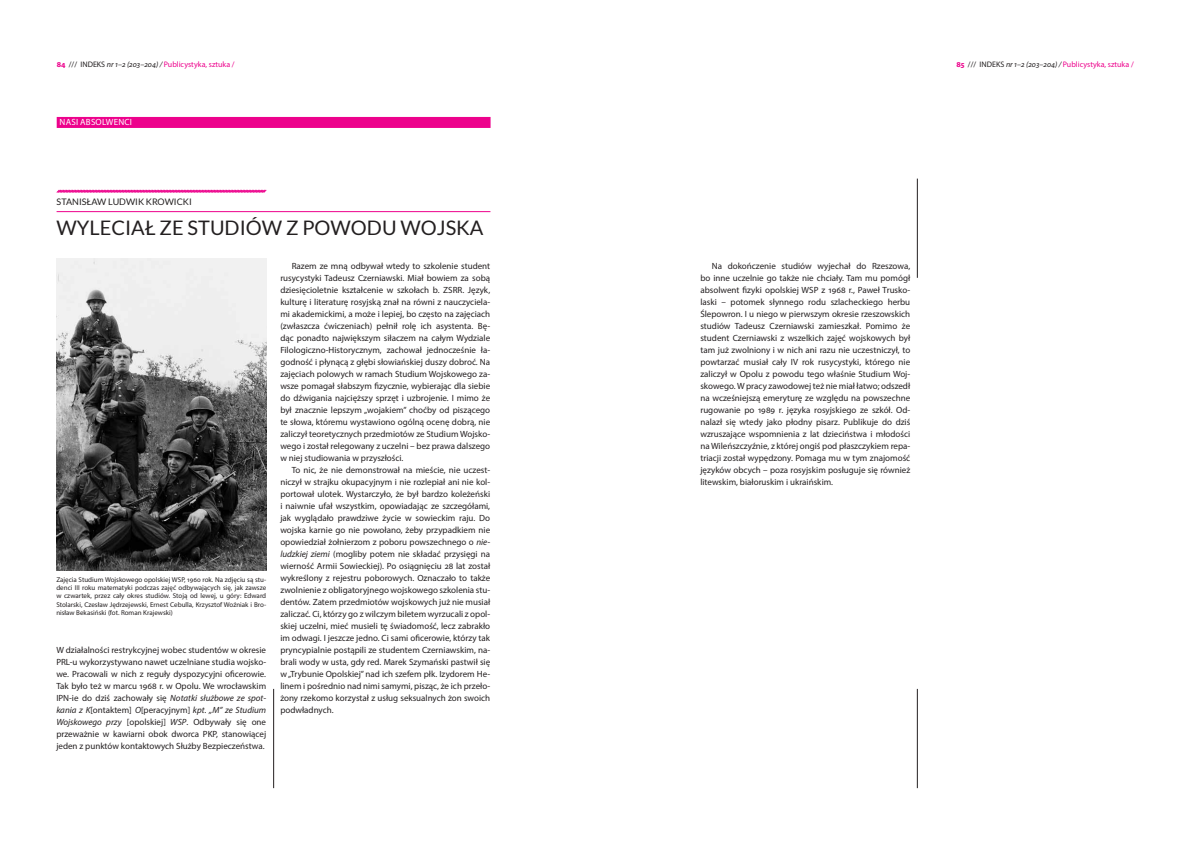
<style>
.page{position:relative;width:1191px;height:842px;background:#fff}
.page>*{position:absolute;margin:0;border:0;box-sizing:border-box;transform-origin:0 0}
.t1{font:20px "Lato";color:#231f20}
.t2{font:9px/12px "Myriad Pro";color:#231f20;text-align:justify}
.t3{font:9px "Lato";color:#231f20}
.t4{font:9px "Myriad Pro";letter-spacing:.02em;color:#fff}
.t5{font:8px "Myriad Pro";color:#ed028c}
.t6{font:7px/8.4px "Myriad Pro";color:#231f20;text-align:justify}
.s1{font-weight:700}
.s2{color:#231f20}
.s3{font-style:italic;color:#231f20}
.s4{font-style:italic}
</style>
<div class="page">
<hr style="left:917px;top:689px;width:1px;height:99px;background:#231f20">
<hr style="left:273px;top:689px;width:1px;height:99px;background:#231f20">
<hr style="left:917px;top:179px;width:1px;height:99px;background:#231f20">
<svg style="left:56px;top:189px;width:211px;height:4px"></svg>
<hr style="left:57px;top:211px;width:433px;height:1px;background:#ed028c">
<img style="left:57px;top:258px;width:209px;height:312px">
<div style="left:57px;top:117px;width:433px;height:11px;background:#ed028c"></div>
<p class="t5" style="left:57px;top:59px;width:179px"><span class="s1">84</span> <span class="s2">/// INDEKS</span> <span class="s3">nr 1–2 (203–204) /</span> Publicystyka, sztuka /</p>
<p class="t5" style="left:956px;top:59px;width:179px"><span class="s1">85</span> <span class="s2">/// INDEKS</span> <span class="s3">nr 1–2 (203–204) /</span> Publicystyka, sztuka /</p>
<p class="t4" style="left:60px;top:117px;width:74px">NASI ABSOLWENCI</p>
<p class="t3" style="left:57px;top:196px;width:137px">STANISŁAW LUDWIK KROWICKI</p>
<h1 class="t1" style="left:57px;top:216px;width:428px">WYLECIAŁ ZE STUDIÓW Z POWODU WOJSKA</h1>
<p class="t6" style="left:56px;top:575px;width:211px">Zajęcia Studium Wojskowego opolskiej WSP, 1960 rok. Na zdjęciu są stu&shy;denci III roku matematyki podczas zajęć odbywających się, jak zawsze w czwartek, przez cały okres studiów. Stoją od lewej, u góry: Edward Stolarski, Czesław Jędrzejewski, Ernest Cebulla, Krzysztof Woźniak i Bro&shy;nisław Bekasiński (fot. Roman Krajewski)</p>
<p class="t2" style="left:56px;top:644px;width:211px">W działalności restrykcyjnej wobec studentów w okresie PRL-u wykorzystywano nawet uczelniane studia wojsko&shy;we. Pracowali w nich z reguły dyspozycyjni oficerowie.<br>Tak było też w marcu 1968 r. w Opolu. We wrocławskim IPN-ie do dziś zachowały się <span class="s4">Notatki służbowe ze spot&shy;kania z K</span>[ontaktem] <span class="s4">O</span>[peracyjnym] <span class="s4">kpt. „M” ze Studium Wojskowego przy</span> [opolskiej] <span class="s4">WSP</span>. Odbywały się one przeważnie w kawiarni obok dworca PKP, stanowiącej jeden z punktów kontaktowych Służby Bezpieczeństwa.</p>
<p class="t2" style="left:280px;top:260px;width:211px;text-indent:11px">Razem ze mną odbywał wtedy to szkolenie student rusycystyki Tadeusz Czerniawski. Miał bowiem za sobą dziesięcioletnie kształcenie w szkołach b. ZSRR. Język, kulturę i literaturę rosyjską znał na równi z nauczyciela&shy;mi akademickimi, a może i lepiej, bo często na zajęciach (zwłaszcza ćwiczeniach) pełnił rolę ich asystenta. Bę&shy;dąc ponadto największym siłaczem na całym Wydziale Filologiczno-Historycznym, zachował jednocześnie ła&shy;godność i płynącą z głębi słowiańskiej duszy dobroć. Na zajęciach polowych w ramach Studium Wojskowego za&shy;wsze pomagał słabszym fizycznie, wybierając dla siebie do dźwigania najcięższy sprzęt i uzbrojenie. I mimo że był znacznie lepszym „wojakiem” choćby od piszącego te słowa, któremu wystawiono ogólną ocenę dobrą, nie zaliczył teoretycznych przedmiotów ze Studium Wojsko&shy;wego i został relegowany z uczelni – bez prawa dalszego w niej studiowania w przyszłości.</p>
<p class="t2" style="left:280px;top:464px;width:211px;text-indent:11px">To nic, że nie demonstrował na mieście, nie uczest&shy;niczył w strajku okupacyjnym i nie rozlepiał ani nie kol&shy;portował ulotek. Wystarczyło, że był bardzo koleżeński i naiwnie ufał wszystkim, opowiadając ze szczegółami, jak wyglądało prawdziwe życie w sowieckim raju. Do wojska karnie go nie powołano, żeby przypadkiem nie opowiedział żołnierzom z poboru powszechnego o <span class="s4">nie&shy;ludzkiej ziemi</span> (mogliby potem nie składać przysięgi na wierność Armii Sowieckiej). Po osiągnięciu 28 lat został wykreślony z rejestru poborowych. Oznaczało to także zwolnienie z obligatoryjnego wojskowego szkolenia stu&shy;dentów. Zatem przedmiotów wojskowych już nie musiał zaliczać. Ci, którzy go z wilczym biletem wyrzucali z opol&shy;skiej uczelni, mieć musieli tę świadomość, lecz zabrakło im odwagi. I jeszcze jedno. Ci sami oficerowie, którzy tak pryncypialnie postąpili ze studentem Czerniawskim, na&shy;brali wody w usta, gdy red. Marek Szymański pastwił się w „Trybunie Opolskiej” nad ich szefem płk. Izydorem He&shy;linem i pośrednio nad nimi samymi, pisząc, że ich przeło&shy;żony rzekomo korzystał z usług seksualnych żon swoich podwładnych.</p>
<p class="t2" style="left:700px;top:260px;width:211px;text-indent:11px">Na dokończenie studiów wyjechał do Rzeszowa, bo inne uczelnie go także nie chciały. Tam mu pomógł absolwent fizyki opolskiej WSP z 1968 r., Paweł Trusko&shy;laski – potomek słynnego rodu szlacheckiego herbu Ślepowron. I u niego w pierwszym okresie rzeszowskich studiów Tadeusz Czerniawski zamieszkał. Pomimo że student Czerniawski z wszelkich zajęć wojskowych był tam już zwolniony i w nich ani razu nie uczestniczył, to powtarzać musiał cały IV rok rusycystyki, którego nie zaliczył w Opolu z powodu tego właśnie Studium Woj&shy;skowego. W pracy zawodowej też nie miał łatwo; odszedł na wcześniejszą emeryturę ze względu na powszechne rugowanie po 1989 r. języka rosyjskiego ze szkół. Od&shy;nalazł się wtedy jako płodny pisarz. Publikuje do dziś wzruszające wspomnienia z lat dzieciństwa i młodości na Wileńszczyźnie, z której ongiś pod płaszczykiem repa&shy;triacji został wypędzony. Pomaga mu w tym znajomość języków obcych – poza rosyjskim posługuje się również litewskim, białoruskim i ukraińskim.</p>
</div>
